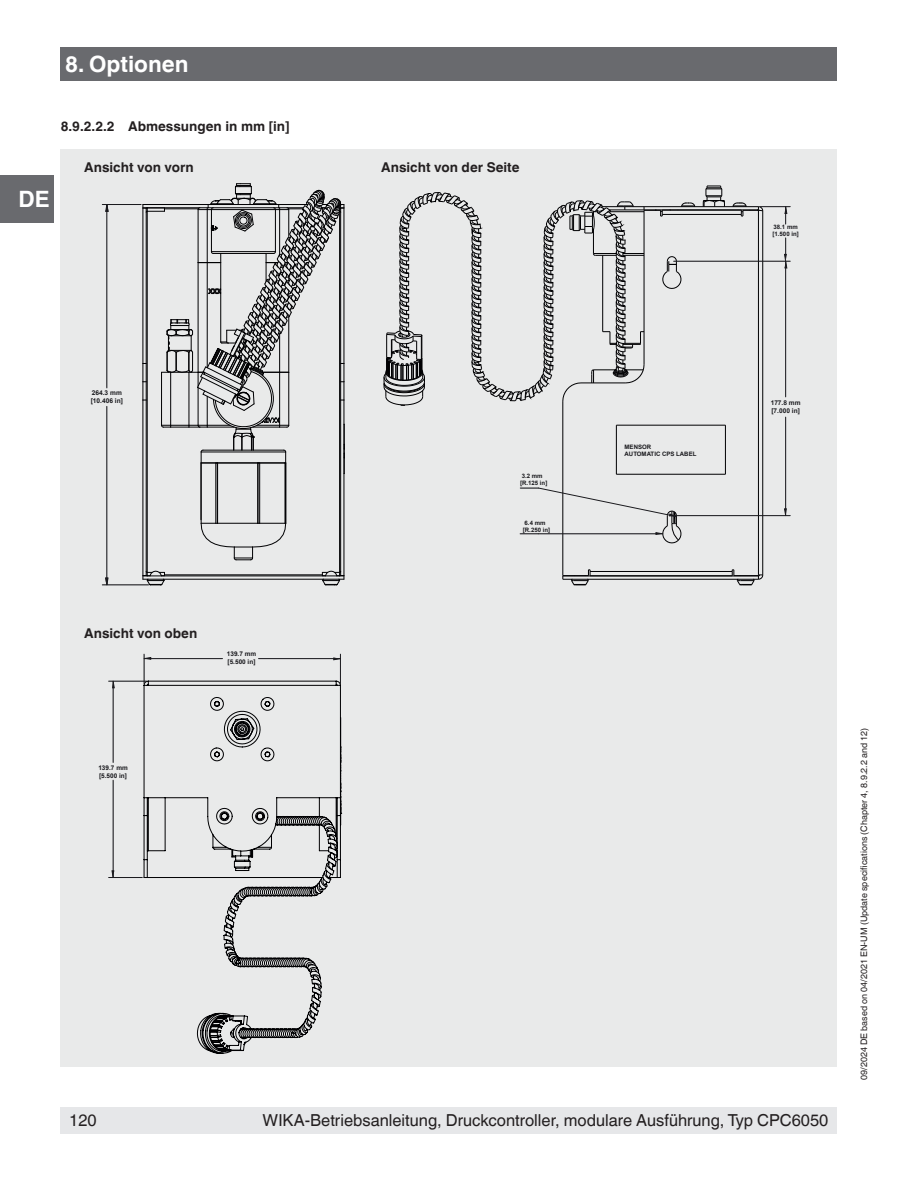
<style>
.page{position:relative;width:918px;height:1188px;background:#fff}
.page>*{position:absolute;margin:0;border:0;box-sizing:border-box;transform-origin:0 0}
.t1{font:700 22.5px "Helvetica World";color:#fff}
.t2{font:16.5px "Helvetica World";color:#231f20}
.t3{font:700 13.5px "Helvetica World";color:#231f20}
.t4{font:9px "Helvetica World";color:#231f20}
.t5{font:700 6.6px/7.9px "Arial";color:#1a1a1e}
.t6{font:700 6.45px/7.8px "Arial";color:#1a1a1e}
.t7{font:700 6px/7.2px "Arial";color:#1a1a1e}
</style>
<div class="page">
<div style="left:61px;top:47px;width:776px;height:34px;background:#696a6e"></div>
<div style="left:0;top:176px;width:54px;height:47px;background:#696a6e"></div>
<div style="left:61px;top:1107px;width:776px;height:27px;background:#e6e7e9"></div>
<div style="left:61px;top:149px;width:776px;height:918px;background:#e9eaea"></div>
<svg style="left:143px;top:680px;width:199px;height:374px"></svg>
<hr style="left:113px;top:780px;width:1px;height:98px;background:#1a1a1e">
<hr style="left:113px;top:681px;width:1px;height:81px;background:#1a1a1e">
<hr style="left:109px;top:877px;width:33px;height:1px;background:#1a1a1e">
<hr style="left:109px;top:681px;width:38px;height:1px;background:#1a1a1e">
<svg style="left:111px;top:870px;width:4px;height:7px"></svg>
<svg style="left:112px;top:681px;width:3px;height:7px"></svg>
<hr style="left:259px;top:658px;width:81px;height:1px;background:#1a1a1e">
<hr style="left:144px;top:658px;width:79px;height:1px;background:#1a1a1e">
<hr style="left:340px;top:654px;width:1px;height:30px;background:#1a1a1e">
<hr style="left:144px;top:654px;width:1px;height:30px;background:#1a1a1e">
<svg style="left:143px;top:657px;width:8px;height:3px"></svg>
<hr style="left:563px;top:579px;width:195px;height:1px;background:#000002">
<hr style="left:563px;top:576px;width:195px;height:1px;background:#000002">
<hr style="left:563px;top:401px;width:1px;height:175px;background:#000002">
<hr style="left:590px;top:571px;width:142px;height:1px;background:#000002">
<hr style="left:762px;top:211px;width:1px;height:364px;background:#000002">
<hr style="left:758px;top:210px;width:1px;height:365px;background:#000002">
<hr style="left:725px;top:425px;width:1px;height:49px;background:#000002">
<hr style="left:616px;top:425px;width:109px;height:1px;background:#000002">
<hr style="left:616px;top:425px;width:1px;height:49px;background:#000002">
<hr style="left:616px;top:474px;width:109px;height:1px;background:#000002">
<svg style="left:732px;top:570px;width:31px;height:16px"></svg>
<svg style="left:563px;top:570px;width:28px;height:16px"></svg>
<hr style="left:644px;top:210px;width:114px;height:1px;background:#000002">
<hr style="left:644px;top:206px;width:114px;height:1px;background:#000002">
<hr style="left:662px;top:214px;width:79px;height:1px;background:#000002">
<svg style="left:703px;top:186px;width:22px;height:21px"></svg>
<svg style="left:732px;top:202px;width:31px;height:15px"></svg>
<svg style="left:383px;top:192px;width:312px;height:214px"></svg>
<hr style="left:785px;top:417px;width:1px;height:99px;background:#1a1a1e">
<hr style="left:785px;top:261px;width:1px;height:136px;background:#1a1a1e">
<hr style="left:674px;top:515px;width:116px;height:1px;background:#1a1a1e">
<hr style="left:674px;top:261px;width:116px;height:1px;background:#1a1a1e">
<hr style="left:760px;top:206px;width:30px;height:1px;background:#1a1a1e">
<svg style="left:784px;top:508px;width:3px;height:8px"></svg>
<svg style="left:784px;top:206px;width:3px;height:18px"></svg>
<svg style="left:784px;top:238px;width:3px;height:31px"></svg>
<svg style="left:520px;top:488px;width:161px;height:55px"></svg>
<hr style="left:286px;top:463px;width:1px;height:60px;background:#000002">
<hr style="left:216px;top:463px;width:1px;height:60px;background:#000002">
<hr style="left:259px;top:463px;width:1px;height:60px;background:#000002">
<hr style="left:217px;top:463px;width:1px;height:60px;background:#000002">
<hr style="left:258px;top:463px;width:1px;height:60px;background:#000002">
<hr style="left:285px;top:463px;width:1px;height:60px;background:#000002">
<hr style="left:201px;top:463px;width:1px;height:60px;background:#000002">
<svg style="left:201px;top:523px;width:86px;height:38px"></svg>
<hr style="left:164px;top:575px;width:158px;height:1px;background:#000002">
<hr style="left:339px;top:211px;width:1px;height:361px;background:#000002">
<hr style="left:340px;top:400px;width:1px;height:176px;background:#000002">
<hr style="left:344px;top:400px;width:1px;height:176px;background:#000002">
<svg style="left:322px;top:571px;width:23px;height:15px"></svg>
<hr style="left:147px;top:211px;width:1px;height:361px;background:#000002">
<hr style="left:143px;top:576px;width:201px;height:1px;background:#000002">
<hr style="left:143px;top:579px;width:201px;height:1px;background:#000002">
<hr style="left:146px;top:400px;width:1px;height:176px;background:#000002">
<hr style="left:143px;top:400px;width:1px;height:176px;background:#000002">
<svg style="left:143px;top:571px;width:22px;height:15px"></svg>
<svg style="left:143px;top:183px;width:202px;height:281px"></svg>
<hr style="left:107px;top:205px;width:1px;height:183px;background:#1a1a1e">
<hr style="left:107px;top:406px;width:1px;height:179px;background:#1a1a1e">
<hr style="left:102px;top:204px;width:39px;height:1px;background:#1a1a1e">
<hr style="left:102px;top:585px;width:47px;height:1px;background:#1a1a1e">
<svg style="left:105px;top:205px;width:4px;height:7px"></svg>
<svg style="left:105px;top:578px;width:4px;height:7px"></svg>
<h1 class="t1" style="left:65px;top:51px;width:125px">8. Optionen</h1>
<h1 class="t1" style="left:19px;top:186px;width:33px">DE</h1>
<p class="t3" style="left:61px;top:119px;width:230px">8.9.2.2.2 Abmessungen in mm [in]</p>
<p class="t3" style="left:84px;top:160px;width:111px">Ansicht von vorn</p>
<p class="t3" style="left:381px;top:160px;width:140px">Ansicht von der Seite</p>
<p class="t7" style="left:773px;top:223px;width:28px">38.1 mm [1.500 in]</p>
<p class="t5" style="left:91px;top:389px;width:34px">264.3 mm [10.406 in]</p>
<p class="t7" style="left:520px;top:472px;width:29px">3.2 mm [R.125 in]</p>
<p class="t7" style="left:523px;top:519px;width:29px">6.4 mm [R.250 in]</p>
<p class="t7" style="left:625px;top:444px;width:73px">MENSOR<br>AUTOMATIC CPS LABEL</p>
<p class="t5" style="left:771px;top:399px;width:31px">177.8 mm [7.000 in]</p>
<p class="t3" style="left:84px;top:626px;width:114px">Ansicht von oben</p>
<p class="t6" style="left:227px;top:650px;width:31px">139.7 mm [5.500 in]</p>
<p class="t6" style="left:98px;top:764px;width:31px">139.7 mm [5.500 in]</p>
<p class="t2" style="left:69px;top:1111px;width:29px">120</p>
<p class="t2" style="left:263px;top:1111px;width:567px">WIKA-Betriebsanleitung, Druckcontroller, modulare Ausführung, Typ CPC6050</p>
<p class="t4" style="left:859px;top:1080px;width:354px;rotate:-90deg">09/2024 DE based on 04/2021 EN-UM (Update specifications (Chapter 4, 8.9.2.2 and 12)</p>
</div>
